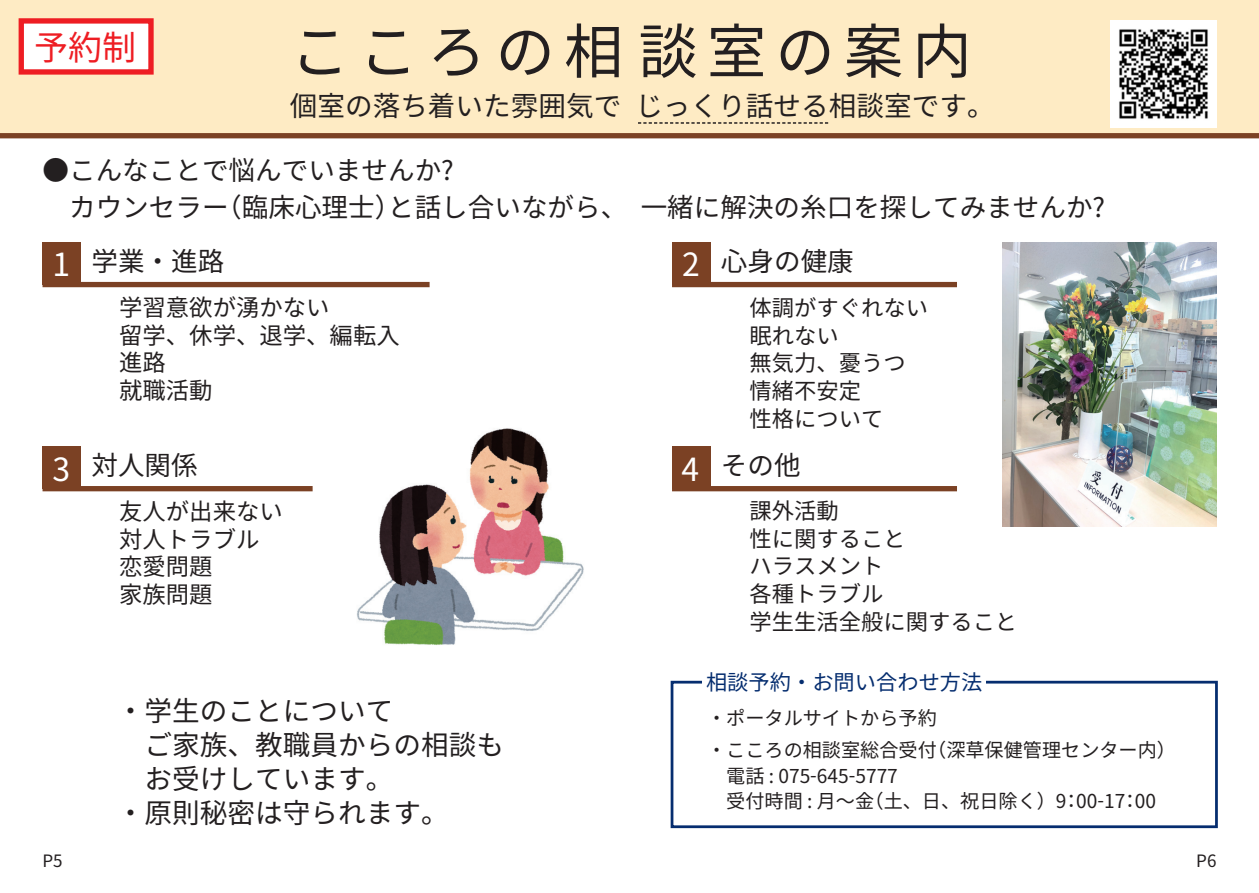
<style>
.page{position:relative;width:1259px;height:893px;background:#fff}
.page>*{position:absolute;margin:0;border:0;box-sizing:border-box;transform-origin:0 0}
.t1{font:59.55px "Noto Sans CJ Kjp";letter-spacing:.15em;color:#231f20}
.t2{font:34.05px "Noto Sans CJ Kjp";color:#ee1d23}
.t3{font:31.95px "Noto Sans CJ Kjp";color:#fff}
.t4{font:27.6px/34px "Noto Sans CJ Kjp";color:#231f20}
.t5{font:26.55px/36.2px "Noto Sans CJ Kjp";color:#231f20}
.t6{font:23.4px/27.6px "Noto Sans CJ Kjp";color:#231f20}
.t7{font:22.35px/27.6px "Noto Sans CJ Kjp";color:#231f20}
.t8{font:21.3px "Noto Sans CJ Kjp";color:#052d6f}
.t9{font:19.2px/33px "Noto Sans CJ Kjp";color:#231f20}
.t10{font:16.95px "Noto Sans CJ Kjp";color:#231f20}
.s1{font-size:31.95px;color:#fff}
</style>
<div class="page">
<div style="left:0;top:0;width:1259px;height:136px;background:#feebc4"></div>
<div style="left:0;top:133px;width:1259px;height:5px;background:#7b4124"></div>
<img style="left:1002px;top:242px;width:214px;height:284px">
<img style="left:1110px;top:21px;width:106px;height:106px">
<img style="left:357px;top:428px;width:227px;height:217px">
<div style="left:19px;top:18px;width:135px;height:57px;background:#fff;border:5px solid #ee1d23"></div>
<div style="left:670px;top:681px;width:547px;height:147px;border:3px solid #052d6f"></div>
<div style="left:702px;top:671px;width:283px;height:21px;background:#fff"></div>
<svg style="left:638px;top:122px;width:191px;height:2px"></svg>
<div style="left:43px;top:282px;width:386px;height:5px;background:#7b4124"></div>
<div style="left:43px;top:242px;width:38px;height:43px;background:#7b4124"></div>
<div style="left:43px;top:486px;width:270px;height:5px;background:#7b4124"></div>
<div style="left:43px;top:446px;width:38px;height:43px;background:#7b4124"></div>
<div style="left:672px;top:486px;width:285px;height:5px;background:#7b4124"></div>
<div style="left:672px;top:446px;width:38px;height:43px;background:#7b4124"></div>
<div style="left:672px;top:282px;width:285px;height:5px;background:#7b4124"></div>
<div style="left:672px;top:242px;width:38px;height:43px;background:#7b4124"></div>
<h2 class="t2" style="left:34px;top:28px;width:104px">予約制</h2>
<h1 class="t1" style="left:290px;top:18px;width:683px">こころの相談室の案内</h1>
<h3 class="t4" style="left:290px;top:89px;width:706px">個室の落ち着いた雰囲気でじっくり話せる相談室です。</h3>
<h3 class="t5" style="left:43px;top:153px;width:1064px">●こんなことで悩んでいませんか?<br>　カウンセラー（臨床心理士）と話し合いながら、一緒に解決の糸口を探してみませんか?</h3>
<h3 class="t3" style="left:52px;top:247px;width:19px">1</h3>
<h3 class="t5" style="left:91px;top:244px;width:134px">学業・進路</h3>
<h3 class="t5" style="left:682px;top:244px;width:173px"><span class="s1">2</span> 心身の健康</h3>
<p class="t6" style="left:119px;top:294px;width:282px">学習意欲が湧かない<br>留学、休学、退学、編転入進路<br>就職活動</p>
<p class="t7" style="left:749px;top:294px;width:180px">体調がすぐれない眠れない<br>無気力、憂うつ情緒不安定<br>性格について</p>
<h3 class="t5" style="left:52px;top:448px;width:147px"><span class="s1">3</span> 対人関係</h3>
<h3 class="t5" style="left:681px;top:448px;width:121px"><span class="s1">4</span> その他</h3>
<p class="t6" style="left:119px;top:498px;width:165px">友人が出来ない対人トラブル恋愛問題<br>家族問題</p>
<p class="t7" style="left:749px;top:498px;width:269px">課外活動<br>性に関すること<br>ハラスメント<br>各種トラブル<br>学生生活全般に関すること</p>
<p class="t8" style="left:706px;top:670px;width:278px">相談予約・お問い合わせ方法</p>
<h3 class="t4" style="left:117px;top:695px;width:388px">・学生のことについて<br>　ご家族、教職員からの相談も　お受けしています。<br>・原則秘密は守られます。</h3>
<p class="t9" style="left:707px;top:701px;width:470px">・ポータルサイトから予約<br>・こころの相談室総合受付（深草保健管理センター内）</p>
<p class="t9" style="left:707px;top:764px;width:450px;line-height:25.5px">　電話 : 075-645-5777<br>　受付時間 : 月～金（土、日、祝日除く）9：00-17：00</p>
<p class="t10" style="left:43px;top:851px;width:22px">P5</p>
<p class="t10" style="left:1196px;top:851px;width:22px">P6</p>
</div>
